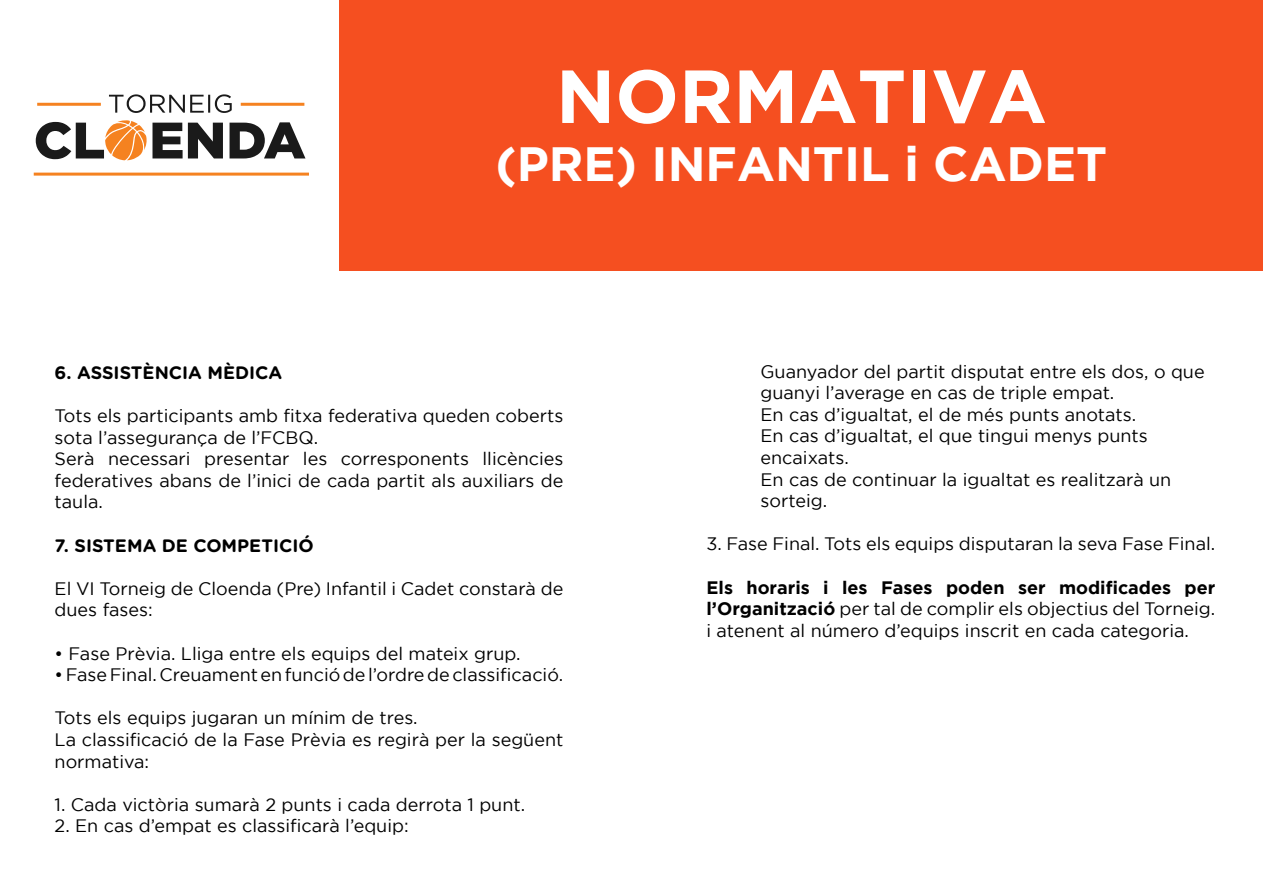
<style>
.page{position:relative;width:1263px;height:893px;background:#fff}
.page>*{position:absolute;margin:0;border:0;box-sizing:border-box;transform-origin:0 0}
.t1{font:700 75px "Gotham";color:#fff}
.t2{font:700 48px "Gotham";color:#fff}
.t3{font:18px/21.6px "Gotham";color:#000}
.t4{font:700 18px "Gotham Rounded";color:#000}
.s1{font-weight:700}
</style>
<div class="page">
<svg style="left:109px;top:94px;width:123px;height:19px"></svg>
<svg style="left:36px;top:120px;width:269px;height:40px"></svg>
<hr style="left:241px;top:103px;width:63px;height:3px;background:#f58220">
<hr style="left:37px;top:103px;width:64px;height:3px;background:#f58220">
<hr style="left:34px;top:173px;width:275px;height:3px;background:#f58220">
<div style="left:340px;top:0;width:923px;height:270px;background:#f54f20"></div>
<p class="t1" style="left:556px;top:53px;width:492px">NORMATIVA</p>
<p class="t2" style="left:495px;top:136px;width:613px">(PRE) INFANTIL i CADET</p>
<p class="t4" style="left:55px;top:359px;width:229px">6. ASSISTÈNCIA MÈDICA</p>
<p class="t3" style="left:55px;top:405px;width:510px">Tots els participants amb fitxa federativa queden coberts sota l’assegurança de l’FCBQ.</p>
<p class="t3" style="left:55px;top:448px;width:510px;text-align:justify">Serà necessari presentar les corresponents llicències federatives abans de l’inici de cada partit als auxiliars de taula.</p>
<p class="t4" style="left:55px;top:532px;width:261px">7. SISTEMA DE COMPETICIÓ</p>
<p class="t3" style="left:55px;top:577px;width:510px">El VI Torneig de Cloenda (Pre) Infantil i Cadet constarà de dues fases:</p>
<p class="t3" style="left:55px;top:642px;width:467px">• Fase Prèvia. Lliga entre els equips del mateix grup.</p>
<p class="t3" style="left:55px;top:664px;width:510px">• Fase Final. Creuament en funció de l’ordre de classificació.</p>
<p class="t3" style="left:55px;top:707px;width:365px">Tots els equips jugaran un mínim de tres.</p>
<p class="t3" style="left:55px;top:729px;width:510px">La classificació de la Fase Prèvia es regirà per la següent normativa:</p>
<p class="t3" style="left:55px;top:793px;width:472px">1. Cada victòria sumarà 2 punts i cada derrota 1 punt.</p>
<p class="t3" style="left:55px;top:815px;width:356px">2. En cas d’empat es classificarà l’equip:</p>
<p class="t3" style="left:760px;top:360px;width:446px">Guanyador del partit disputat entre els dos, o que guanyi l’average en cas de triple empat.</p>
<p class="t3" style="left:760px;top:403px;width:377px">En cas d’igualtat, el de més punts anotats.</p>
<p class="t3" style="left:760px;top:425px;width:389px">En cas d’igualtat, el que tingui menys punts encaixats.</p>
<p class="t3" style="left:760px;top:468px;width:412px">En cas de continuar la igualtat es realitzarà un sorteig.</p>
<p class="t3" style="left:706px;top:533px;width:510px">3. Fase Final. Tots els equips disputaran la seva Fase Final.</p>
<p class="t3" style="left:706px;top:576px;width:510px;text-align:justify"><span class="s1">Els horaris i les Fases poden ser modificades per l’Organització</span> per tal de complir els objectius del Torneig. i atenent al número d’equips inscrit en cada categoria.</p>
</div>
